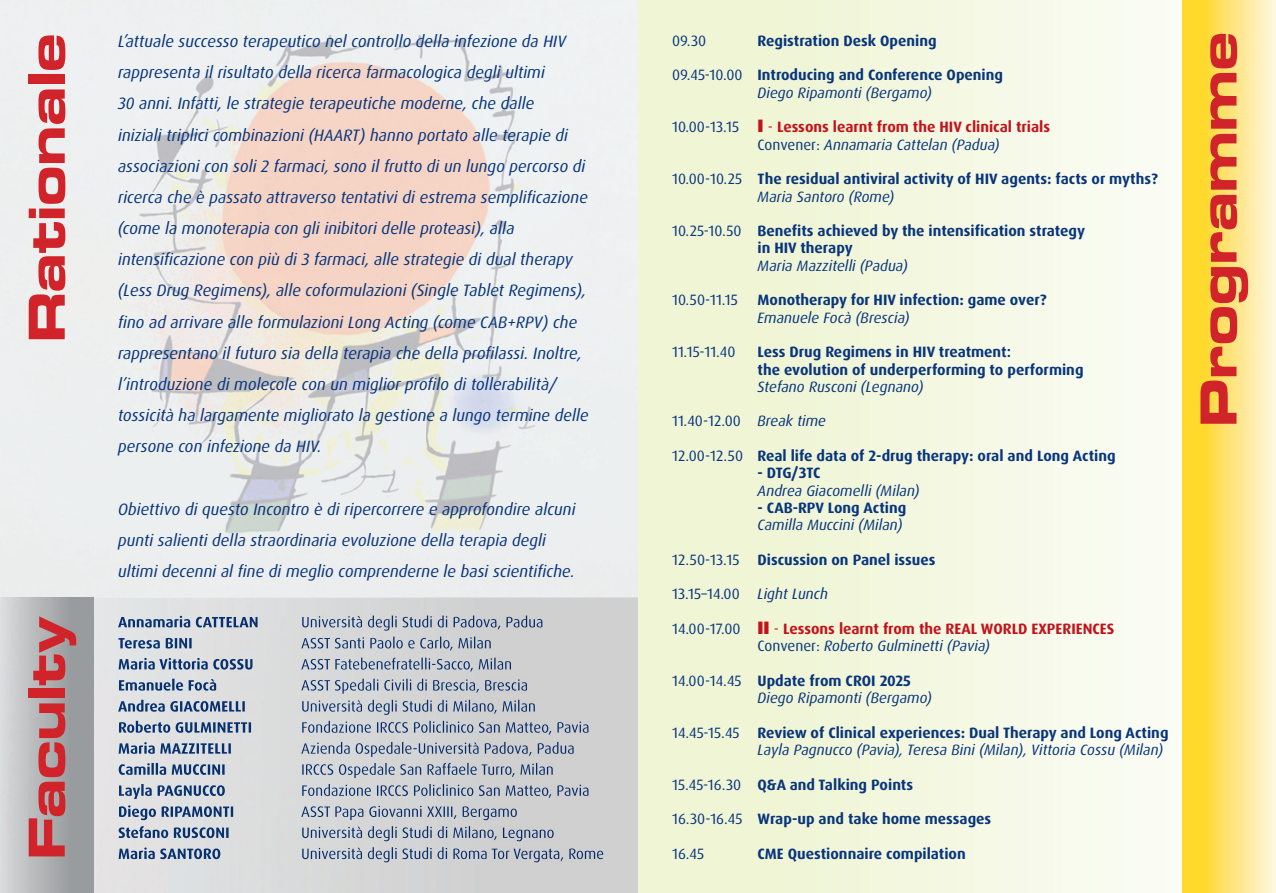
<style>
.page{position:relative;width:1276px;height:893px;background:#fff}
.page>*{position:absolute;margin:0;border:0;box-sizing:border-box;transform-origin:0 0}
.t1{font:700 54px "Microgramma Ext D";letter-spacing:.02em;color:#d1232a}
.t2{font:italic 16.5px/31.2px "Dax Pro";color:#08357c}
.t3{font:700 15px/17.2px "Dax Pro";color:#08357c}
.t4{font:italic 15px/17.2px "Dax Pro";color:#08357c}
.t5{font:700 15px/17.2px "Dax Pro";color:#c4121a}
.t6{font:15px "Dax Pro";color:#08357c}
.s1{font-weight:400}
.s2{font-weight:400;font-style:italic}
.s3{font-weight:400;color:#08357c}
.s4{font-weight:900;font-size:18px}
.s5{font-weight:400;font-style:italic;color:#08357c}
.s6{font-family:"Arial"}
.s7{font-style:italic}
.s8{font-style:normal}
.s9{font-weight:700;font-style:normal}
</style>
<div class="page">
<img style="left:0;top:0;width:638px;height:893px">
<svg style="left:638px;top:0;width:527px;height:893px"></svg>
<img style="left:1182px;top:0;width:94px;height:893px">
<img style="left:118px;top:616px;width:73px;height:11px">
<img style="left:196px;top:617px;width:61px;height:10px">
<img style="left:259px;top:615px;width:283px;height:16px">
<img style="left:118px;top:638px;width:43px;height:10px">
<img style="left:166px;top:638px;width:26px;height:10px">
<img style="left:193px;top:637px;width:298px;height:13px">
<img style="left:119px;top:658px;width:90px;height:12px">
<img style="left:213px;top:659px;width:39px;height:11px">
<img style="left:253px;top:658px;width:258px;height:14px">
<img style="left:119px;top:679px;width:97px;height:12px">
<img style="left:217px;top:679px;width:310px;height:15px">
<img style="left:118px;top:700px;width:48px;height:12px">
<img style="left:170px;top:701px;width:75px;height:11px">
<img style="left:246px;top:700px;width:289px;height:15px">
<img style="left:119px;top:721px;width:52px;height:12px">
<img style="left:176px;top:722px;width:75px;height:11px">
<img style="left:252px;top:721px;width:336px;height:14px">
<img style="left:119px;top:742px;width:37px;height:12px">
<img style="left:160px;top:743px;width:71px;height:11px">
<img style="left:232px;top:742px;width:343px;height:15px">
<img style="left:119px;top:763px;width:48px;height:12px">
<img style="left:172px;top:764px;width:53px;height:11px">
<img style="left:226px;top:763px;width:327px;height:15px">
<img style="left:119px;top:784px;width:34px;height:15px">
<img style="left:158px;top:785px;width:67px;height:11px">
<img style="left:225px;top:784px;width:363px;height:14px">
<img style="left:119px;top:805px;width:38px;height:15px">
<img style="left:162px;top:806px;width:71px;height:11px">
<img style="left:234px;top:806px;width:283px;height:14px">
<img style="left:118px;top:826px;width:51px;height:12px">
<img style="left:174px;top:827px;width:55px;height:11px">
<img style="left:230px;top:826px;width:323px;height:15px">
<img style="left:119px;top:847px;width:37px;height:12px">
<img style="left:160px;top:848px;width:60px;height:11px">
<img style="left:221px;top:847px;width:382px;height:15px">
<p class="t2" style="left:118px;top:26px;width:472px">L’attuale successo terapeutico nel controllo della infezione da HIV rappresenta il risultato della ricerca farmacologica degli ultimi<br>30 anni. Infatti, le strategie terapeutiche moderne, che dalle<br>iniziali triplici combinazioni (HAART) hanno portato alle terapie di associazioni con soli 2 farmaci, sono il frutto di un lungo percorso di ricerca che è passato attraverso tentativi di estrema semplificazione (come la monoterapia con gli inibitori delle proteasi), alla intensificazione con più di 3 farmaci, alle strategie di dual therapy (Less Drug Regimens), alle coformulazioni (Single Tablet Regimens), fino ad arrivare alle formulazioni Long Acting (come CAB+RPV) che rappresentano il futuro sia della terapia che della profilassi. Inoltre, l’introduzione di molecole con un miglior profilo di tollerabilità/ tossicità ha largamente migliorato la gestione a lungo termine delle persone con infezione da HIV.</p>
<h1 class="t1" style="left:10px;top:342px;width:309px;rotate:-90deg">Rationale</h1>
<p class="t6" style="left:672px;top:31px;width:36px">09.30</p>
<p class="t3" style="left:757px;top:32px;width:181px">Registration Desk Opening</p>
<p class="t3" style="left:757px;top:67px;width:247px;text-indent:-86px"><span class="s1">09.45-10.00</span> Introducing and Conference Opening<br><span class="s2">Diego Ripamonti (Bergamo)</span></p>
<p class="t5" style="left:757px;top:119px;width:294px;text-indent:-85px"><span class="s3">10.00-13.15</span> <span class="s4">I</span> <span class="s1">-</span> Lessons learnt from the HIV clinical trials<br><span class="s3">Convener:</span> <span class="s5">Annamaria Cattelan (Padua)</span></p>
<p class="t3" style="left:757px;top:170px;width:402px;text-indent:-86px"><span class="s1">10.00-10.25</span> The residual antiviral activity of HIV agents: facts or myths?<br><span class="s2">Maria Santoro (Rome)</span></p>
<p class="t3" style="left:757px;top:222px;width:329px;text-indent:-86px"><span class="s1">10.25-10.50</span> Benefits achieved by the intensification strategy in HIV therapy</p>
<p class="t4" style="left:757px;top:257px;width:152px">Maria Mazzitelli (Padua)</p>
<p class="t6" style="left:672px;top:290px;width:68px">10.50-11.15</p>
<p class="t3" style="left:757px;top:292px;width:291px">Monotherapy for HIV infection: game over?</p>
<p class="t4" style="left:757px;top:309px;width:154px">Emanuele Focà (Brescia)</p>
<p class="t6" style="left:672px;top:342px;width:65px">11.15-11.40</p>
<p class="t3" style="left:757px;top:343px;width:327px">Less Drug Regimens in HIV treatmen<span class="s6">t:<br></span>the evolution of underperforming to performing</p>
<p class="t4" style="left:757px;top:378px;width:167px">Stefano Rusconi (Legnano)</p>
<p class="t6" style="left:672px;top:412px;width:156px">11.40-12.00 <span class="s7">Break time</span></p>
<p class="t3" style="left:672px;top:447px;width:445px"><span class="s1">12.00-12.50</span> Real life data of 2-drug therapy: oral and Long Acting</p>
<p class="t3" style="left:757px;top:465px;width:65px">- DTG/3TC</p>
<p class="t4" style="left:757px;top:482px;width:164px">Andrea Giacomelli (Milan)</p>
<p class="t3" style="left:757px;top:499px;width:150px">- CAB-RPV Long Acting</p>
<p class="t4" style="left:757px;top:516px;width:146px">Camilla Muccini (Milan)</p>
<p class="t3" style="left:672px;top:551px;width:265px"><span class="s1">12.50-13.15</span> Discussion on Panel issues</p>
<p class="t6" style="left:672px;top:585px;width:158px">13.15–14.00 <span class="s7">Light Lunch</span></p>
<p class="t5" style="left:757px;top:620px;width:358px;text-indent:-86px"><span class="s3">14.00-17.00</span> <span class="s4">II</span> <span class="s1">-</span> Lessons learnt from the REAL WORLD EXPERIENCES<br><span class="s3">Convener:</span> <span class="s5">Roberto Gulminetti (Pavia)</span></p>
<p class="t4" style="left:757px;top:672px;width:176px;text-indent:-86px"><span class="s8">14.00-14.45</span> <span class="s9">Update from CROI 2025<br></span>Diego Ripamonti (Bergamo)</p>
<p class="t4" style="left:757px;top:724px;width:412px;text-indent:-86px"><span class="s8">14.45-15.45</span> <span class="s9">Review of Clinical experiences: Dual Therapy and Long Acting<br></span>Layla Pagnucco (Pavia), Teresa Bini (Milan), Vittoria Cossu (Milan)</p>
<p class="t3" style="left:672px;top:776px;width:242px"><span class="s1">15.45-16.30</span> Q&amp;A and Talking Points</p>
<p class="t3" style="left:672px;top:811px;width:321px"><span class="s1">16.30-16.45</span> Wrap-up and take home messages</p>
<p class="t6" style="left:672px;top:844px;width:34px">16.45</p>
<p class="t3" style="left:757px;top:845px;width:210px">CME Questionnaire compilation</p>
<p class="t2" style="left:118px;top:494px;width:459px">Obiettivo di questo Incontro è di ripercorrere e approfondire alcuni punti salienti della straordinaria evoluzione della terapia degli ultimi decenni al fine di meglio comprenderne le basi scientifiche.</p>
<h1 class="t1" style="left:10px;top:859px;width:245px;rotate:-90deg">Faculty</h1>
<h1 class="t1" style="left:1181px;top:426px;width:395px;rotate:-90deg">Programme</h1>
</div>
